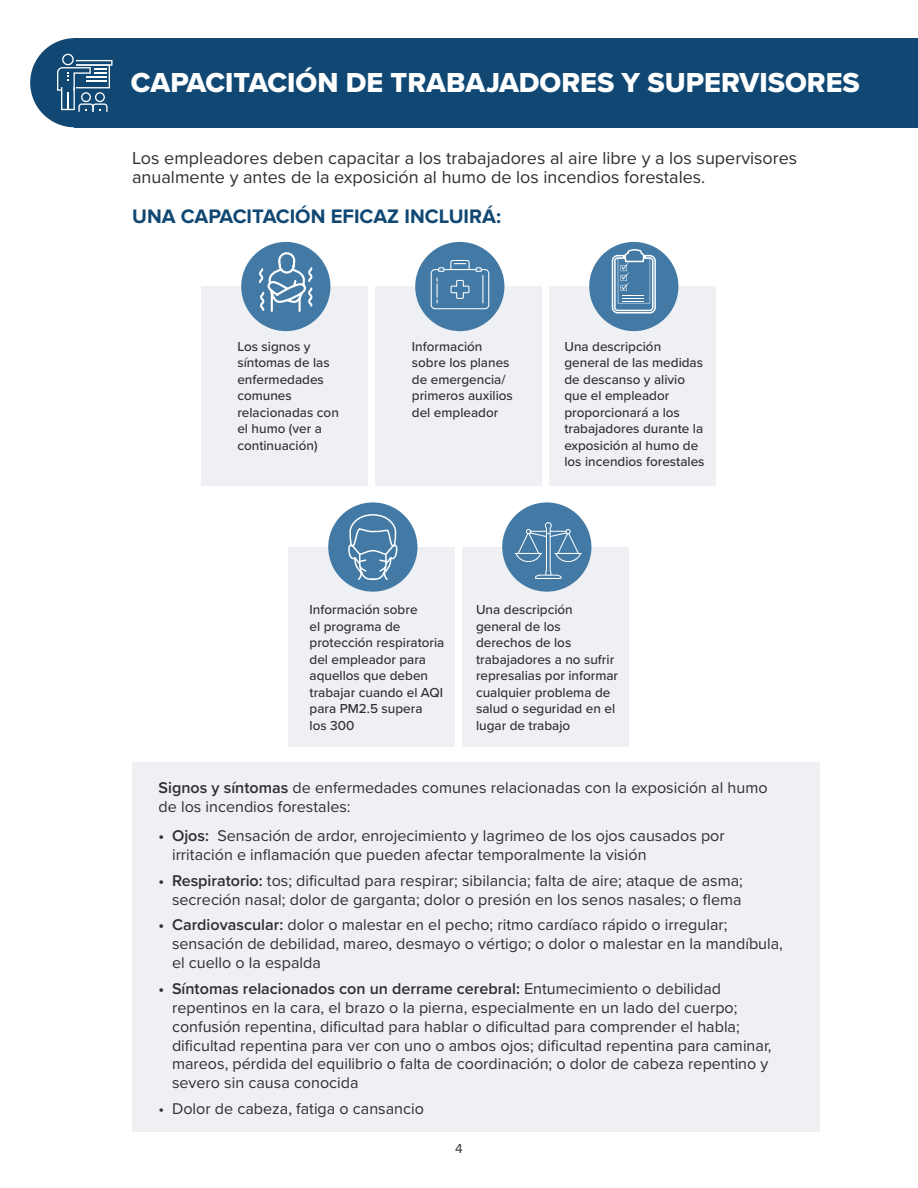
<style>
.page{position:relative;width:918px;height:1188px;background:#fff}
.page>*{position:absolute;margin:0;border:0;box-sizing:border-box;transform-origin:0 0}
.t1{font:28.5px "Proxima Nova Extrabld";color:#fff}
.t2{font:700 20.25px "Proxima Nova";color:#104873}
.t3{font:18px/18.9px "Proxima Nova";color:#312f30}
.t4{font:16.2px/18.9px "Proxima Nova";color:#312f30}
.t5{font:500 13.5px/16.5px "Proxima Nova";color:#312f30}
.t6{font:13.5px "Proxima Nova";color:#312f30}
.s1{font-weight:600}
</style>
<div class="page">
<div style="left:376px;top:286px;width:166px;height:200px;background:#eef0f4"></div>
<div style="left:415px;top:242px;width:89px;height:89px;background:#437aa5;border-radius:50%"></div>
<div style="left:550px;top:286px;width:166px;height:200px;background:#eef0f4"></div>
<div style="left:589px;top:242px;width:89px;height:89px;background:#437aa5;border-radius:50%"></div>
<div style="left:202px;top:286px;width:166px;height:200px;background:#eef0f4"></div>
<div style="left:132px;top:762px;width:688px;height:370px;background:#eef0f4"></div>
<div style="left:289px;top:547px;width:166px;height:199px;background:#eef0f4"></div>
<div style="left:328px;top:502px;width:89px;height:90px;background:#437aa5;border-radius:50%"></div>
<div style="left:463px;top:547px;width:166px;height:199px;background:#eef0f4"></div>
<div style="left:502px;top:502px;width:89px;height:90px;background:#437aa5;border-radius:50%"></div>
<div style="left:75px;top:38px;width:843px;height:89px;background:#104873"></div>
<div style="left:30px;top:38px;width:89px;height:89px;background:#104873;border-radius:50%"></div>
<svg style="left:57px;top:54px;width:55px;height:58px"></svg>
<div style="left:241px;top:242px;width:89px;height:89px;background:#437aa5;border-radius:50%"></div>
<svg style="left:258px;top:241px;width:55px;height:71px"></svg>
<svg style="left:611px;top:247px;width:46px;height:67px"></svg>
<svg style="left:515px;top:522px;width:67px;height:57px"></svg>
<svg style="left:431px;top:260px;width:58px;height:49px"></svg>
<svg style="left:348px;top:514px;width:50px;height:67px"></svg>
<h1 class="t1" style="left:131px;top:61px;width:730px">CAPACITACIÓN DE TRABAJADORES Y SUPERVISORES</h1>
<p class="t3" style="left:132px;top:148px;width:667px">Los empleadores deben capacitar a los trabajadores al aire libre y a los supervisores anualmente y antes de la exposición al humo de los incendios forestales.</p>
<p class="t2" style="left:132px;top:204px;width:370px">UNA CAPACITACIÓN EFICAZ INCLUIRÁ:</p>
<p class="t5" style="left:237px;top:337px;width:103px">Los signos y síntomas de las enfermedades comunes relacionadas con el humo (ver a continuación)</p>
<p class="t5" style="left:412px;top:337px;width:103px">Información sobre los planes de emergencia/ primeros auxilios del empleador</p>
<p class="t5" style="left:564px;top:337px;width:142px">Una descripción general de las medidas de descanso y alivio que el empleador proporcionará a los trabajadores durante la exposición al humo de los incendios forestales</p>
<p class="t5" style="left:310px;top:601px;width:136px">Información sobre<br>el programa de protección respiratoria del empleador para aquellos que deben trabajar cuando el AQI para PM2.5 supera<br>los 300</p>
<p class="t5" style="left:476px;top:601px;width:144px">Una descripción general de los derechos de los trabajadores a no sufrir represalias por informar cualquier problema de salud o seguridad en el lugar de trabajo</p>
<p class="t4" style="left:159px;top:777px;width:611px"><span class="s1">Signos y síntomas</span> de enfermedades comunes relacionadas con la exposición al humo de los incendios forestales:</p>
<p class="t4" style="left:172px;top:826px;width:554px;text-indent:-13px"><span class="s1">• Ojos:</span> Sensación de ardor, enrojecimiento y lagrimeo de los ojos causados por irritación e inflamación que pueden afectar temporalmente la visión</p>
<p class="t4" style="left:159px;top:870px;width:586px;text-align:right"><span class="s1">• Respiratorio:</span> tos; dificultad para respirar; sibilancia; falta de aire; ataque de asma; secreción nasal; dolor de garganta; dolor o presión en los senos nasales; o flema</p>
<p class="t4" style="left:172px;top:915px;width:612px;text-indent:-13px"><span class="s1">• Cardiovascular:</span> dolor o malestar en el pecho; ritmo cardíaco rápido o irregular; sensación de debilidad, mareo, desmayo o vértigo; o dolor o malestar en la mandíbula, el cuello o la espalda</p>
<p class="t4" style="left:172px;top:978px;width:601px;text-indent:-13px"><span class="s1">• Síntomas relacionados con un derrame cerebral:</span> Entumecimiento o debilidad repentinos en la cara, el brazo o la pierna, especialmente en un lado del cuerpo; confusión repentina, dificultad para hablar o dificultad para comprender el habla; dificultad repentina para ver con uno o ambos ojos; dificultad repentina para caminar, mareos, pérdida del equilibrio o falta de coordinación; o dolor de cabeza repentino y severo sin causa conocida</p>
<p class="t4" style="left:159px;top:1098px;width:267px">• Dolor de cabeza, fatiga o cansancio</p>
<p class="t6" style="left:455px;top:1139px;width:9px">4</p>
</div>
